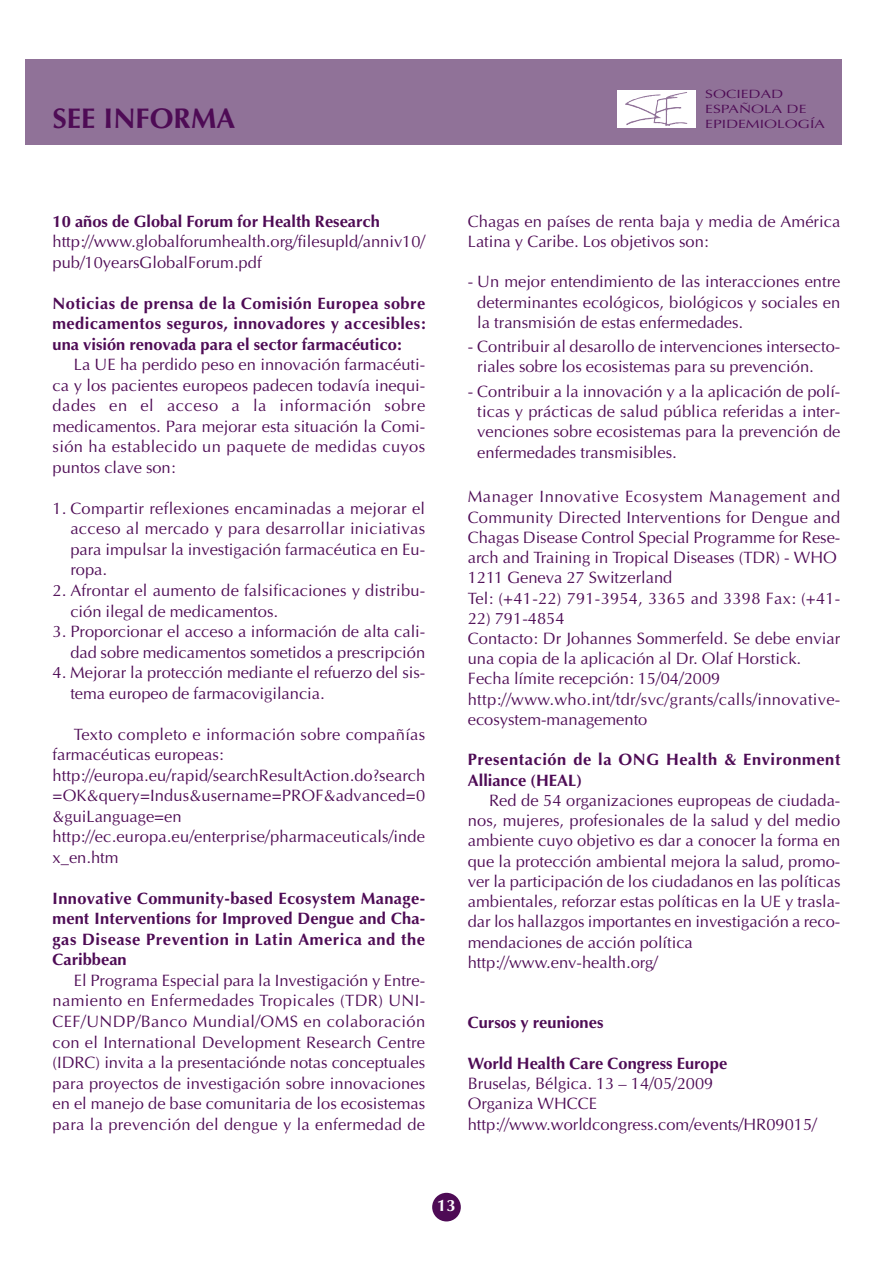
<style>
.page{position:relative;width:893px;height:1263px;background:#fff}
.page>*{position:absolute;margin:0;border:0;box-sizing:border-box;transform-origin:0 0}
.t1{font:700 28.5px "Optima";color:#4e0b55}
.t2{font:16.5px/20.2px "Optima";color:#4e0b55}
.t3{font:700 16.5px/20.5px "Optima";color:#4e0b55;text-align:justify}
.t4{font:700 16.5px/20.2px "Optima";letter-spacing:.035em;color:#4e0b55}
.t5{font:700 16.5px "Optima";color:#fff}
.t6{font:12px/14.5px "Optima";color:#4e0b55;scale:1.3 1}
</style>
<div class="page">
<div style="left:26px;top:60px;width:816px;height:85px;background:#907298"></div>
<div style="left:432px;top:1193px;width:29px;height:28px;background:#4e0b55;border-radius:50%"></div>
<div style="left:617px;top:90px;width:78px;height:37px;background:#fff"></div>
<img style="left:625px;top:92px;width:63px;height:34px">
<h1 class="t1" style="left:53px;top:106px;width:184px">SEE INFORMA</h1>
<p class="t6" style="left:705px;top:88px;width:94px">SOCIEDAD<br>ESPAÑOLA DE<br>EPIDEMIOLOGÍA</p>
<p class="t3" style="left:53px;top:212px;width:329px">10 años de Global Forum for Health Research</p>
<p class="t2" style="left:53px;top:233px;width:374px">http://www.globalforumhealth.org/filesupld/anniv10/ pub/10yearsGlobalForum.pdf</p>
<p class="t3" style="left:53px;top:294px;width:374px">Noticias de prensa de la Comisión Europea sobre medicamentos seguros, innovadores y accesibles: una visión renovada para el sector farmacéutico:</p>
<p class="t2" style="left:53px;top:356px;width:374px;text-align:justify;text-indent:21px">La UE ha perdido peso en innovación farmacéuti&shy;ca y los pacientes europeos padecen todavía inequi&shy;dades en el acceso a la información sobre medicamentos. Para mejorar esta situación la Comi&shy;sión ha establecido un paquete de medidas cuyos puntos clave son:</p>
<p class="t2" style="left:70px;top:500px;width:356px;text-align:justify;text-indent:-18px">1. Compartir reflexiones encaminadas a mejorar el acceso al mercado y para desarrollar iniciativas para impulsar la investigación farmacéutica en Eu&shy;ropa.</p>
<p class="t2" style="left:70px;top:582px;width:356px;text-indent:-18px">2. Afrontar el aumento de falsificaciones y distribu&shy;ción ilegal de medicamentos.</p>
<p class="t2" style="left:53px;top:623px;width:374px;text-align:right">3. Proporcionar el acceso a información de alta cali&shy;dad sobre medicamentos sometidos a prescripción</p>
<p class="t2" style="left:70px;top:664px;width:356px;text-indent:-18px">4. Mejorar la protección mediante el refuerzo del sis&shy;tema europeo de farmacovigilancia.</p>
<p class="t2" style="left:53px;top:725px;width:374px;text-indent:21px">Texto completo e información sobre compañías farmacéuticas europeas: http://europa.eu/rapid/searchResultAction.do?search =OK&amp;query=Indus&amp;username=PROF&amp;advanced=0 &amp;guiLanguage=en http://ec.europa.eu/enterprise/pharmaceuticals/inde x_en.htm</p>
<p class="t3" style="left:53px;top:889px;width:374px">Innovative Community-based Ecosystem Manage&shy;ment Interventions for Improved Dengue and Cha&shy;gas Disease Prevention in Latin America and the Caribbean</p>
<p class="t2" style="left:53px;top:972px;width:374px;text-align:justify;text-indent:21px">El Programa Especial para la Investigación y Entre&shy;namiento en Enfermedades Tropicales (TDR) UNI-CEF/UNDP/Banco Mundial/OMS en colaboración con el International Development Research Centre (IDRC) invita a la presentaciónde notas conceptuales para proyectos de investigación sobre innovaciones en el manejo de base comunitaria de los ecosistemas para la prevención del dengue y la enfermedad de</p>
<p class="t2" style="left:468px;top:212px;width:374px">Chagas en países de renta baja y media de América<br>Latina y Caribe. Los objetivos son:</p>
<p class="t2" style="left:477px;top:273px;width:365px;text-align:justify;text-indent:-10px">- Un mejor entendimiento de las interacciones entre determinantes ecológicos, biológicos y sociales en la transmisión de estas enfermedades.</p>
<p class="t2" style="left:477px;top:338px;width:365px;text-indent:-10px">- Contribuir al desarollo de intervenciones intersecto&shy;riales sobre los ecosistemas para su prevención.</p>
<p class="t2" style="left:477px;top:383px;width:365px;text-align:justify;text-indent:-10px">- Contribuir a la innovación y a la aplicación de polí&shy;ticas y prácticas de salud pública referidas a inter&shy;venciones sobre ecosistemas para la prevención de enfermedades transmisibles.</p>
<p class="t2" style="left:468px;top:488px;width:374px">Manager Innovative Ecosystem Management and Community Directed Interventions for Dengue and Chagas Disease Control Special Programme for Rese&shy;arch and Training in Tropical Diseases (TDR) - WHO 1211 Geneva 27 Switzerland<br>Tel: (+41-22) 791-3954, 3365 and 3398 Fax: (+41-</p>
<p class="t2" style="left:468px;top:610px;width:374px">22) 791-4854<br>Contacto: Dr Johannes Sommerfeld. Se debe enviar una copia de la aplicación al Dr. Olaf Horstick.<br>Fecha límite recepción: 15/04/2009 http://www.who.int/tdr/svc/grants/calls/innovative&shy;ecosystem-managemento</p>
<p class="t4" style="left:468px;top:751px;width:374px">Presentación de la ONG Health &amp; Environment<br>Alliance (HEAL)</p>
<p class="t2" style="left:468px;top:792px;width:374px;text-indent:21px">Red de 54 organizaciones eupropeas de ciudada&shy;nos, mujeres, profesionales de la salud y del medio ambiente cuyo objetivo es dar a conocer la forma en que la protección ambiental mejora la salud, promo&shy;ver la participación de los ciudadanos en las políticas ambientales, reforzar estas políticas en la UE y trasla&shy;dar los hallazgos importantes en investigación a reco&shy;mendaciones de acción política http://www.env-health.org/</p>
<p class="t3" style="left:468px;top:1014px;width:137px">Cursos y reuniones</p>
<p class="t3" style="left:468px;top:1055px;width:261px">World Health Care Congress Europe</p>
<p class="t2" style="left:468px;top:1075px;width:351px">Bruselas, Bélgica. 13 – 14/05/2009<br>Organiza WHCCE http://www.worldcongress.com/events/HR09015/</p>
<p class="t5" style="left:437px;top:1199px;width:20px">13</p>
</div>
